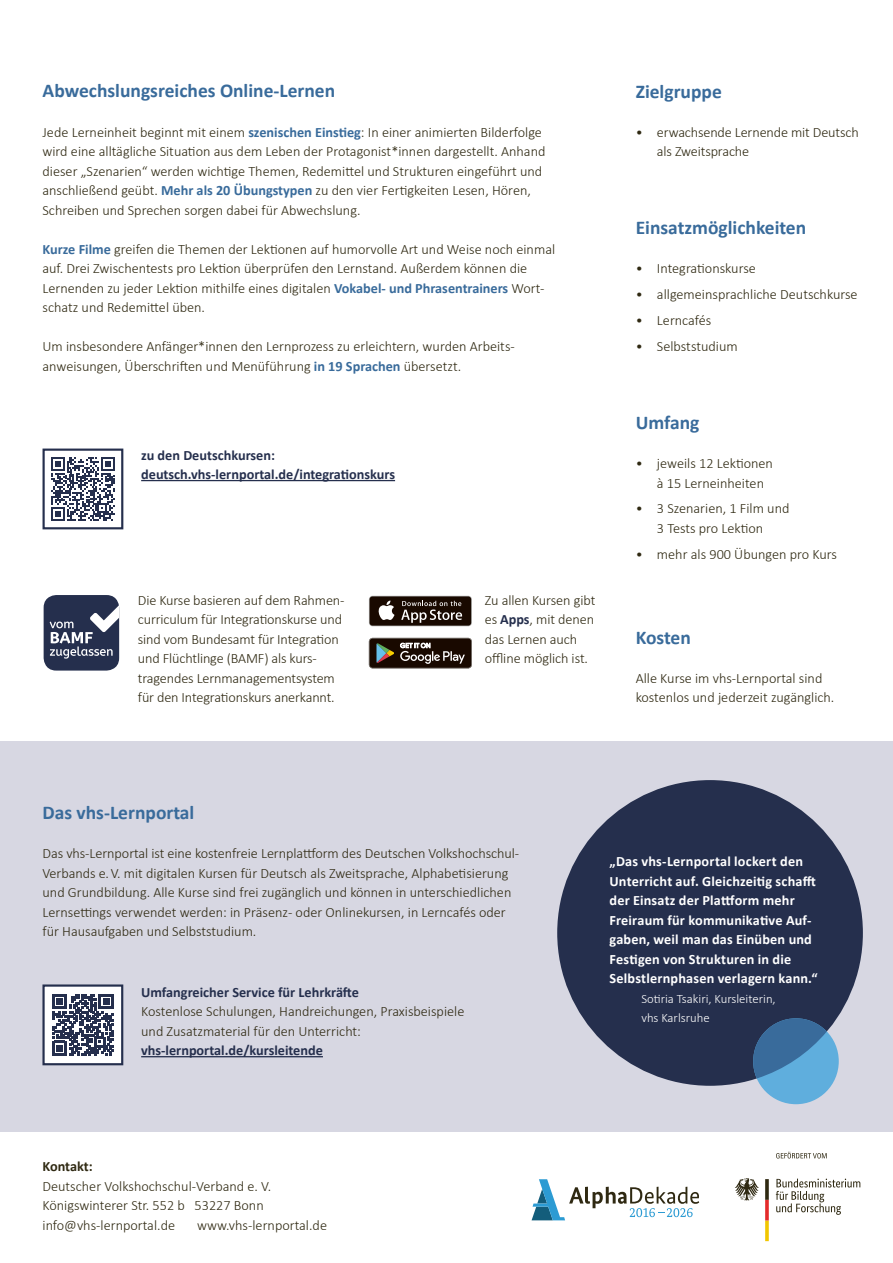
<style>
.page{position:relative;width:893px;height:1263px;background:#fff}
.page>*{position:absolute;margin:0;border:0;box-sizing:border-box;transform-origin:0 0}
.Headline_Blau_20pt{font:700 19.5px "Calibri";color:#396b9b}
.Fließtext_Blocksatz{font:700 19.5px "Calibri";color:#396b9b}
.Fließtext_Blocksatz-2{font:300 14.25px/19.5px "Calibri";color:#2f2912}
.Fließtext_Blocksatz-3{font:700 14.25px/19.5px "Calibri";letter-spacing:.01em;color:#fff}
.Fließtext_Blocksatz-4{font:700 14.25px/19.5px "Calibri";color:#252f4d}
.Fließtext_Blocksatz-5{font:300 12.75px/19.5px "Calibri";color:#fff}
.s1{font-weight:700;color:#396b9b}
.s2{font-weight:700;color:#252f4d}
.s3{font-weight:700}
</style>
<div class="page">
<hr style="left:141px;top:480px;width:254px;height:1px;background:#252f4d">
<svg style="left:776px;top:1178px;width:84px;height:37px"></svg>
<svg style="left:735px;top:1178px;width:24px;height:23px"></svg>
<svg style="left:765px;top:1179px;width:4px;height:62px"></svg>
<svg style="left:776px;top:1152px;width:51px;height:6px"></svg>
<svg style="left:532px;top:1179px;width:167px;height:41px"></svg>
<div style="left:0;top:741px;width:893px;height:390px;background:#d7d7e2"></div>
<hr style="left:141px;top:1056px;width:182px;height:1px;background:#252f4d">
<div style="left:557px;top:780px;width:306px;height:306px;background:#252f4d;border-radius:50%"></div>
<div style="left:753px;top:1018px;width:86px;height:86px;background:#5faedd;border-radius:50%"></div>
<svg style="left:753px;top:1018px;width:74px;height:60px"></svg>
<div style="left:44px;top:985px;width:78px;height:79px;background:#fff"></div>
<svg style="left:52px;top:994px;width:62px;height:62px"></svg>
<div style="left:42px;top:984px;width:81px;height:81px;border:2px solid #252f4d"></div>
<svg style="left:51px;top:457px;width:64px;height:64px"></svg>
<div style="left:43px;top:449px;width:80px;height:80px;border:2px solid #252f4d"></div>
<div style="left:44px;top:595px;width:75px;height:75px;background:#252f4d;border-radius:13px"></div>
<svg style="left:50px;top:605px;width:69px;height:54px"></svg>
<div style="left:370px;top:596px;width:101px;height:30px;background:#190900;border-radius:3px"></div>
<svg style="left:378px;top:600px;width:16px;height:20px"></svg>
<svg style="left:401px;top:601px;width:61px;height:22px"></svg>
<svg style="left:369px;top:638px;width:103px;height:30px;background:#3f342c"></svg>
<p class="Fließtext_Blocksatz" style="left:43px;top:78px;width:294px">Abwechslungsreiches Online-Lernen</p>
<p class="Fließtext_Blocksatz-2" style="left:43px;top:121px;width:504px">Jede Lerneinheit beginnt mit einem <span class="s1">szenischen Einstieg</span>: In einer animierten Bilderfolge wird eine alltägliche Situation aus dem Leben der Protagonist*innen dargestellt. Anhand dieser „Szenarien“ werden wichtige Themen, Redemittel und Strukturen eingeführt und anschließend geübt. <span class="s1">Mehr als 20 Übungstypen</span> zu den vier Fertigkeiten Lesen, Hören, Schreiben und Sprechen sorgen dabei für Abwechslung.</p>
<p class="Fließtext_Blocksatz-2" style="left:43px;top:238px;width:514px"><span class="s1">Kurze Filme</span> greifen die Themen der Lektionen auf humorvolle Art und Weise noch einmal auf. Drei Zwischentests pro Lektion überprüfen den Lernstand. Außerdem können die Lernenden zu jeder Lektion mithilfe eines digitalen <span class="s1">Vokabel- und Phrasentrainers</span> Wort&shy;schatz und Redemittel üben.</p>
<p class="Fließtext_Blocksatz-2" style="left:43px;top:336px;width:474px">Um insbesondere Anfänger*innen den Lernprozess zu erleichtern, wurden Arbeits&shy;anweisungen, Überschriften und Menüführung <span class="s1">in 19 Sprachen</span> übersetzt.</p>
<p class="Fließtext_Blocksatz-4" style="left:141px;top:445px;width:255px">zu den Deutschkursen: deutsch.vhs-lernportal.de/integrationskurs</p>
<p class="Fließtext_Blocksatz-2" style="left:138px;top:589px;width:207px">Die Kurse basieren auf dem Rahmen&shy;curriculum für Integrationskurse und sind vom Bundesamt für Integration und Flüchtlinge (BAMF) als kurs&shy;tragendes Lernmanagementsystem für den Integrationskurs anerkannt.</p>
<p class="Fließtext_Blocksatz-2" style="left:485px;top:589px;width:112px">Zu allen Kursen gibt es <span class="s2">Apps</span>, mit denen das Lernen auch offline möglich ist.</p>
<p class="Headline_Blau_20pt" style="left:636px;top:79px;width:88px">Zielgruppe</p>
<p class="Fließtext_Blocksatz-2" style="left:657px;top:121px;width:203px;text-indent:-21px">• erwachsende Lernende mit Deutsch als Zweitsprache</p>
<p class="Headline_Blau_20pt" style="left:636px;top:215px;width:172px">Einsatzmöglichkeiten</p>
<p class="Fließtext_Blocksatz-2" style="left:636px;top:258px;width:122px">• Integrationskurse</p>
<p class="Fließtext_Blocksatz-2" style="left:636px;top:284px;width:223px">• allgemeinsprachliche Deutschkurse</p>
<p class="Fließtext_Blocksatz-2" style="left:636px;top:310px;width:77px">• Lerncafés</p>
<p class="Fließtext_Blocksatz-2" style="left:636px;top:335px;width:103px">• Selbststudium</p>
<p class="Headline_Blau_20pt" style="left:636px;top:410px;width:65px">Umfang</p>
<p class="Fließtext_Blocksatz-2" style="left:657px;top:453px;width:118px;text-indent:-21px">• jeweils 12 Lektionen à 15 Lerneinheiten</p>
<p class="Fließtext_Blocksatz-2" style="left:636px;top:498px;width:155px;text-align:center">• 3 Szenarien, 1 Film und<br>3 Tests pro Lektion  </p>
<p class="Fließtext_Blocksatz-2" style="left:636px;top:544px;width:203px">• mehr als 900 Übungen pro Kurs</p>
<p class="Headline_Blau_20pt" style="left:636px;top:625px;width:57px">Kosten</p>
<p class="Fließtext_Blocksatz-2" style="left:636px;top:667px;width:200px">Alle Kurse im vhs-Lernportal sind kostenlos und jederzeit zugänglich.</p>
<p class="Headline_Blau_20pt" style="left:43px;top:800px;width:153px">Das vhs-Lernportal</p>
<p class="Fließtext_Blocksatz-2" style="left:43px;top:843px;width:478px">Das vhs-Lernportal ist eine kostenfreie Lernplattform des Deutschen Volkshochschul-Verbands e.V. mit digitalen Kursen für Deutsch als Zweitsprache, Alphabetisierung und Grundbildung. Alle Kurse sind frei zugänglich und können in unterschiedlichen Lernsettings verwendet werden: in Präsenz- oder Onlinekursen, in Lerncafés oder für Hausaufgaben und Selbststudium.</p>
<p class="Fließtext_Blocksatz-2" style="left:141px;top:982px;width:325px"><span class="s2">Umfangreicher Service für Lehrkräfte<br></span>Kostenlose Schulungen, Handreichungen, Praxisbeispiele und Zusatzmaterial für den Unterricht: <span class="s2">vhs-lernportal.de/kursleitende</span></p>
<p class="Fließtext_Blocksatz-3" style="left:609px;top:852px;width:210px">„Das vhs-Lernportal lockert den Unterricht auf. Gleichzeitig schafft der Einsatz der Plattform mehr Freiraum für kommunikative Auf&shy;gaben, weil man das Einüben und Festigen von Strukturen in die Selbstlernphasen verlagern kann.“</p>
<p class="Fließtext_Blocksatz-5" style="left:641px;top:988px;width:136px">Sotiria Tsakiri, Kursleiterin, vhs Karlsruhe</p>
<p class="Fließtext_Blocksatz-2" style="left:43px;top:1156px;width:230px"><span class="s3">Kontakt:<br></span>Deutscher Volkshochschul-Verband e. V.</p>
<p class="Fließtext_Blocksatz-2" style="left:43px;top:1195px;width:223px">Königswinterer Str. 552 b 53227 Bonn</p>
<p class="Fließtext_Blocksatz-2" style="left:43px;top:1214px;width:134px">info@vhs-lernportal.de</p>
<p class="Fließtext_Blocksatz-2" style="left:197px;top:1214px;width:131px">www.vhs-lernportal.de</p>
</div>
